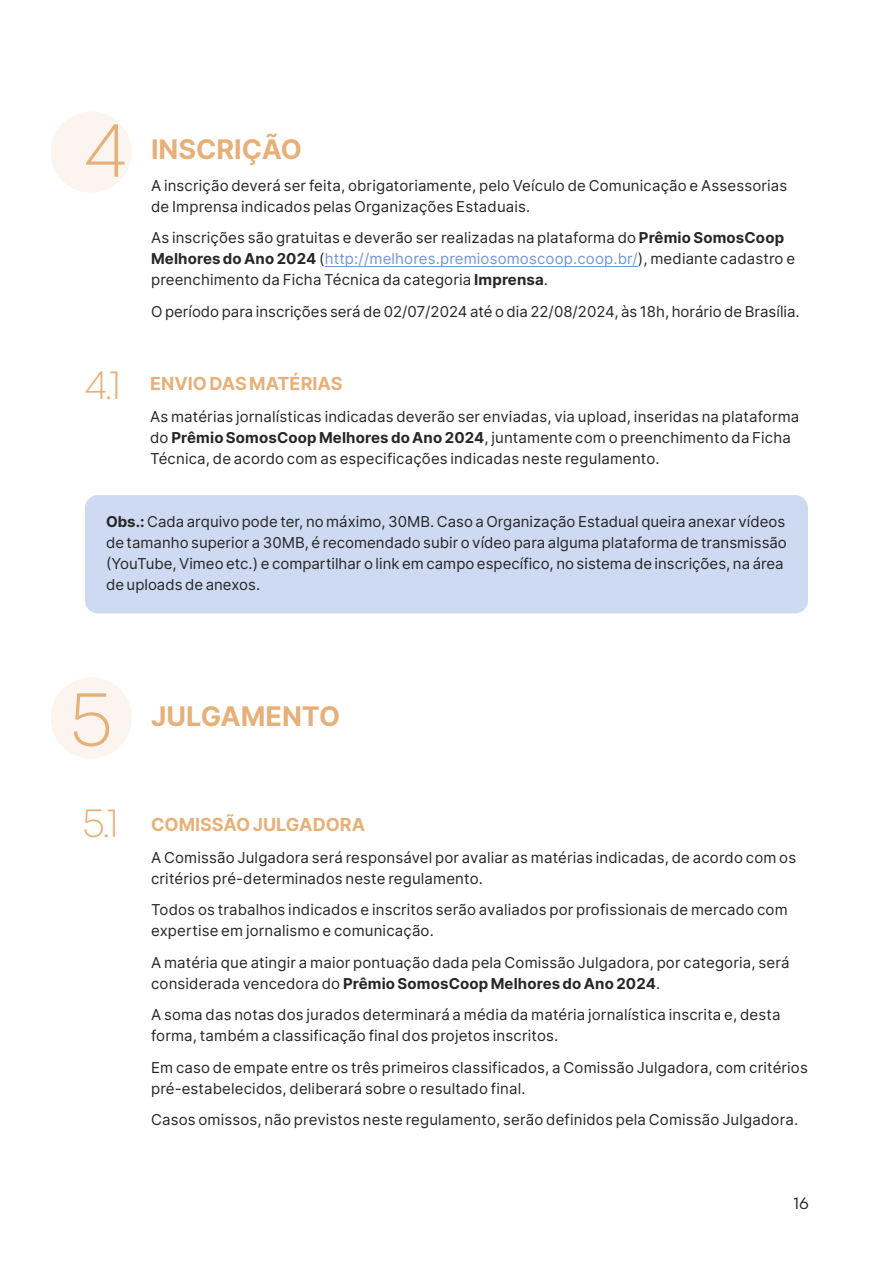
<style>
.page{position:relative;width:893px;height:1263px;background:#fff}
.page>*{position:absolute;margin:0;border:0;box-sizing:border-box;transform-origin:0 0}
.List_Paragraph{font:75px "Intro Light Alt";color:#e7b079}
.List_Paragraph-2{font:39.3px "Intro Light Alt";color:#e7b079}
.Título_A1{font:700 27px "Inter";color:#e7b079}
.Título_A1-2{font:700 18px "Inter";color:#e7b079}
.Subtitulo_A1{font:700 18px "Inter";color:#e7b079}
.t1{font:16.5px "Intro";color:#262626}
.Texto{font:15px/21px "Inter";letter-spacing:.01em;color:#262626}
.Título_A1-3{font:15px/21px "Inter";letter-spacing:.01em;color:#262626}
.Subtitulo_A1-2{font:15px/21px "Inter";letter-spacing:.01em;color:#262626}
.s1{font-weight:700}
.s2{color:#7295d8}
</style>
<div class="page">
<div style="left:85px;top:495px;width:723px;height:118px;background:#cddaf1;border-radius:13px"></div>
<hr style="left:325px;top:266px;width:313px;height:1px;background:#7295d8">
<div style="left:50px;top:111px;width:82px;height:82px;background:#fcf5ef;border-radius:50%"></div>
<div style="left:50px;top:677px;width:82px;height:82px;background:#fcf5ef;border-radius:50%"></div>
<p class="List_Paragraph" style="left:83px;top:106px;width:46px">4</p>
<p class="List_Paragraph-2" style="left:84px;top:362px;width:38px">4.1</p>
<p class="Título_A1" style="left:151px;top:130px;width:153px">INSCRIÇÃO</p>
<p class="Título_A1-3" style="left:151px;top:174px;width:638px">A inscrição deverá ser feita, obrigatoriamente, pelo Veículo de Comunicação e Assessorias de Imprensa indicados pelas Organizações Estaduais.</p>
<p class="Texto" style="left:151px;top:227px;width:646px">As inscrições são gratuitas e deverão ser realizadas na plataforma do <span class="s1">Prêmio SomosCoop<br>Melhores do Ano 2024</span> (<span class="s2">http://melhores.premiosomoscoop.coop.br/</span>), mediante cadastro e preenchimento da Ficha Técnica da categoria <span class="s1">Imprensa</span>.</p>
<p class="Texto" style="left:151px;top:300px;width:650px">O período para inscrições será de 02/07/2024 até o dia 22/08/2024, às 18h, horário de Brasília.</p>
<p class="Subtitulo_A1" style="left:150px;top:370px;width:194px">ENVIO DAS MATÉRIAS</p>
<p class="Subtitulo_A1-2" style="left:150px;top:405px;width:651px">As matérias jornalísticas indicadas deverão ser enviadas, via upload, inseridas na plataforma do <span class="s1">Prêmio SomosCoop Melhores do Ano 2024</span>, juntamente com o preenchimento da Ficha<br>Técnica, de acordo com as especificações indicadas neste regulamento.</p>
<p class="Texto" style="left:106px;top:510px;width:682px"><span class="s1">Obs.:</span> Cada arquivo pode ter, no máximo, 30MB. Caso a Organização Estadual queira anexar vídeos de tamanho superior a 30MB, é recomendado subir o vídeo para alguma plataforma de transmissão (YouTube, Vimeo etc.) e compartilhar o link em campo específico, no sistema de inscrições, na área de uploads de anexos.</p>
<p class="List_Paragraph" style="left:69px;top:675px;width:45px">5</p>
<p class="List_Paragraph-2" style="left:82px;top:800px;width:38px">5.1</p>
<p class="Título_A1" style="left:151px;top:697px;width:191px">JULGAMENTO</p>
<p class="Título_A1-2" style="left:151px;top:811px;width:216px">COMISSÃO JULGADORA</p>
<p class="Título_A1-3" style="left:151px;top:846px;width:647px">A Comissão Julgadora será responsável por avaliar as matérias indicadas, de acordo com os critérios pré-determinados neste regulamento.</p>
<p class="Texto" style="left:151px;top:899px;width:638px">Todos os trabalhos indicados e inscritos serão avaliados por profissionais de mercado com expertise em jornalismo e comunicação.</p>
<p class="Texto" style="left:151px;top:951px;width:640px">A matéria que atingir a maior pontuação dada pela Comissão Julgadora, por categoria, será considerada vencedora do <span class="s1">Prêmio SomosCoop Melhores do Ano 2024</span>.</p>
<p class="Texto" style="left:151px;top:1004px;width:631px">A soma das notas dos jurados determinará a média da matéria jornalística inscrita e, desta forma, também a classificação final dos projetos inscritos.</p>
<p class="Texto" style="left:151px;top:1056px;width:658px">Em caso de empate entre os três primeiros classificados, a Comissão Julgadora, com critérios pré-estabelecidos, deliberará sobre o resultado final.</p>
<p class="Texto" style="left:151px;top:1109px;width:649px">Casos omissos, não previstos neste regulamento, serão definidos pela Comissão Julgadora.</p>
<p class="t1" style="left:794px;top:1194px;width:17px">16</p>
</div>
